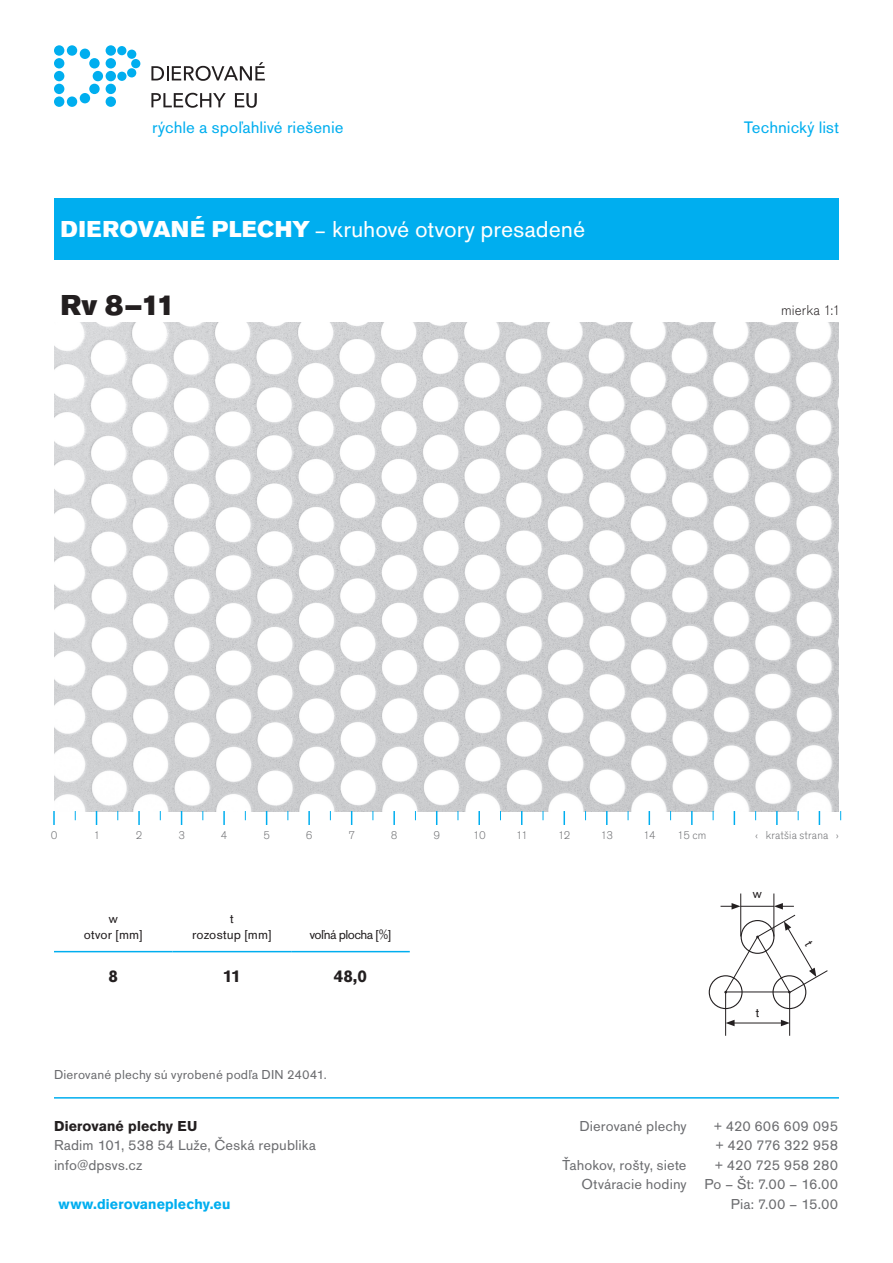
<style>
.page{position:relative;width:893px;height:1263px;background:#fff}
.page>*{position:absolute;margin:0;border:0;box-sizing:border-box;transform-origin:0 0}
.t1{font:900 30px "Accius TOT";color:#231f20}
.t2{font:24px "Accius TOT";color:#fff}
.t3{font:700 18px "Accius TOT";color:#231f20}
.t4{font:17.25px "Accius TOT";color:#00aeef}
.t5{font:15px/19.5px "Accius TOT";letter-spacing:.005em;color:#6c6d70}
.t6{font:700 15px "Accius TOT";letter-spacing:.01em;color:#00aeef}
.t7{font:700 15px "Accius TOT";letter-spacing:.01em;color:#231f20}
.t8{font:300 15px "Accius TOT";color:#231f20}
.t9{font:13.5px "Accius TOT";letter-spacing:.01em;color:#6c6d70}
.t10{font:13.5px/16.2px "Accius TOT";letter-spacing:.005em;color:#231f20;text-align:center}
.t11{font:13.5px "Accius TOT";letter-spacing:-.04em;color:#231f20}
.t12{font:300 12px "Accius TOT";letter-spacing:.015em;color:#6c6d70}
.s1{font-weight:900}
.s2{font-size:21px}
</style>
<div class="page">
<svg style="left:151px;top:62px;width:114px;height:46px"></svg>
<svg style="left:54px;top:45px;width:62px;height:62px"></svg>
<div style="left:127px;top:50px;width:9px;height:9px;background:#00aeef;border-radius:50%"></div>
<div style="left:117px;top:46px;width:9px;height:9px;background:#00aeef;border-radius:50%"></div>
<div style="left:127px;top:68px;width:9px;height:9px;background:#00aeef;border-radius:50%"></div>
<div style="left:117px;top:72px;width:10px;height:9px;background:#00aeef;border-radius:50%"></div>
<div style="left:131px;top:59px;width:9px;height:9px;background:#00aeef;border-radius:50%"></div>
<img style="left:54px;top:322px;width:785px;height:489px">
<div style="left:54px;top:198px;width:785px;height:61px;background:#00aeef"></div>
<hr style="left:54px;top:1097px;width:785px;height:1px;background:#00aeef">
<svg style="left:53px;top:811px;width:2px;height:14px"></svg>
<svg style="left:96px;top:811px;width:1px;height:14px"></svg>
<svg style="left:138px;top:811px;width:2px;height:14px"></svg>
<svg style="left:181px;top:811px;width:1px;height:14px"></svg>
<svg style="left:223px;top:811px;width:2px;height:14px"></svg>
<svg style="left:266px;top:811px;width:1px;height:14px"></svg>
<svg style="left:308px;top:811px;width:2px;height:14px"></svg>
<svg style="left:351px;top:811px;width:1px;height:14px"></svg>
<svg style="left:393px;top:811px;width:2px;height:14px"></svg>
<svg style="left:436px;top:811px;width:1px;height:14px"></svg>
<svg style="left:478px;top:811px;width:2px;height:14px"></svg>
<svg style="left:521px;top:811px;width:1px;height:14px"></svg>
<svg style="left:563px;top:811px;width:2px;height:14px"></svg>
<svg style="left:606px;top:811px;width:2px;height:14px"></svg>
<svg style="left:649px;top:811px;width:1px;height:14px"></svg>
<svg style="left:691px;top:811px;width:2px;height:14px"></svg>
<svg style="left:734px;top:811px;width:1px;height:14px"></svg>
<svg style="left:776px;top:811px;width:2px;height:14px"></svg>
<svg style="left:819px;top:811px;width:1px;height:14px"></svg>
<hr style="left:54px;top:951px;width:119px;height:1px;background:#00aeef">
<hr style="left:173px;top:951px;width:118px;height:1px;background:#00aeef">
<hr style="left:291px;top:951px;width:119px;height:1px;background:#00aeef">
<div style="left:709px;top:975px;width:34px;height:34px;border:1px solid #231f20;border-radius:50%"></div>
<div style="left:772px;top:975px;width:34px;height:34px;border:1px solid #231f20;border-radius:50%"></div>
<hr style="left:740px;top:893px;width:1px;height:43px;background:#231f20">
<hr style="left:789px;top:993px;width:1px;height:43px;background:#231f20">
<hr style="left:774px;top:893px;width:1px;height:43px;background:#231f20">
<hr style="left:725px;top:993px;width:1px;height:43px;background:#231f20">
<svg style="left:720px;top:903px;width:20px;height:6px"></svg>
<svg style="left:774px;top:903px;width:20px;height:6px"></svg>
<hr style="left:740px;top:906px;width:34px;height:1px;background:#231f20">
<hr style="left:732px;top:1023px;width:51px;height:1px;background:#231f20">
<svg style="left:781px;top:1020px;width:9px;height:6px"></svg>
<svg style="left:726px;top:1020px;width:9px;height:6px"></svg>
<svg style="left:724px;top:915px;width:104px;height:78px"></svg>
<p class="t4" style="left:152px;top:118px;width:193px">rýchle a spoľahlivé riešenie</p>
<p class="t4" style="left:744px;top:118px;width:96px">Technický list</p>
<h2 class="t2" style="left:61px;top:215px;width:526px"><span class="s1">DIEROVANÉ PLECHY</span> <span class="s2">–</span> kruhové otvory presadené</h2>
<h1 class="t1" style="left:60px;top:287px;width:116px">Rv 8–11</h1>
<p class="t8" style="left:781px;top:301px;width:61px">mierka 1:1</p>
<p class="t12" style="left:51px;top:828px;width:8px">0</p>
<p class="t12" style="left:93px;top:828px;width:8px">1</p>
<p class="t12" style="left:136px;top:828px;width:8px">2</p>
<p class="t12" style="left:178px;top:828px;width:8px">3</p>
<p class="t12" style="left:221px;top:828px;width:8px">4</p>
<p class="t12" style="left:263px;top:828px;width:8px">5</p>
<p class="t12" style="left:306px;top:828px;width:8px">6</p>
<p class="t12" style="left:348px;top:828px;width:8px">7</p>
<p class="t12" style="left:391px;top:828px;width:8px">8</p>
<p class="t12" style="left:433px;top:828px;width:8px">9</p>
<p class="t12" style="left:473px;top:828px;width:14px">10</p>
<p class="t12" style="left:516px;top:828px;width:14px">11</p>
<p class="t12" style="left:558px;top:828px;width:14px">12</p>
<p class="t12" style="left:600px;top:828px;width:14px">13</p>
<p class="t12" style="left:643px;top:828px;width:14px">14</p>
<p class="t12" style="left:677px;top:828px;width:31px">15 cm</p>
<p class="t12" style="left:755px;top:828px;width:85px">‹ kratšia strana ›</p>
<p class="t10" style="left:84px;top:911px;width:60px">w<br>otvor [mm]</p>
<p class="t10" style="left:192px;top:911px;width:81px">t<br>rozostup [mm]</p>
<p class="t11" style="left:310px;top:927px;width:83px">voľná plocha [%]</p>
<p class="t3" style="left:109px;top:966px;width:11px">8</p>
<p class="t3" style="left:223px;top:966px;width:19px">11</p>
<p class="t3" style="left:334px;top:966px;width:35px">48,0</p>
<p class="t9" style="left:54px;top:1067px;width:274px">Dierované plechy sú vyrobené podľa DIN 24041.</p>
<p class="t7" style="left:54px;top:1117px;width:145px">Dierované plechy EU</p>
<p class="t5" style="left:54px;top:1136px;width:264px">Radim 101, 538 54 Luže, Česká republika info@dpsvs.cz</p>
<p class="t6" style="left:58px;top:1195px;width:173px">www.dierovaneplechy.eu</p>
<p class="t10" style="left:753px;top:886px;width:10px">w</p>
<p class="t10" style="left:756px;top:1005px;width:5px">t</p>
<p class="t5" style="left:579px;top:1116px;width:109px">Dierované plechy</p>
<p class="t5" style="left:714px;top:1116px;width:126px">+ 420 606 609 095 + 420 776 322 958</p>
<p class="t5" style="left:562px;top:1155px;width:126px">Ťahokov, rošty, siete</p>
<p class="t5" style="left:582px;top:1155px;width:258px;text-align:right">+ 420 725 958 280<br>Otváracie hodiny Po – Št: 7.00 – 16.00<br>Pia: 7.00 – 15.00</p>
</div>
